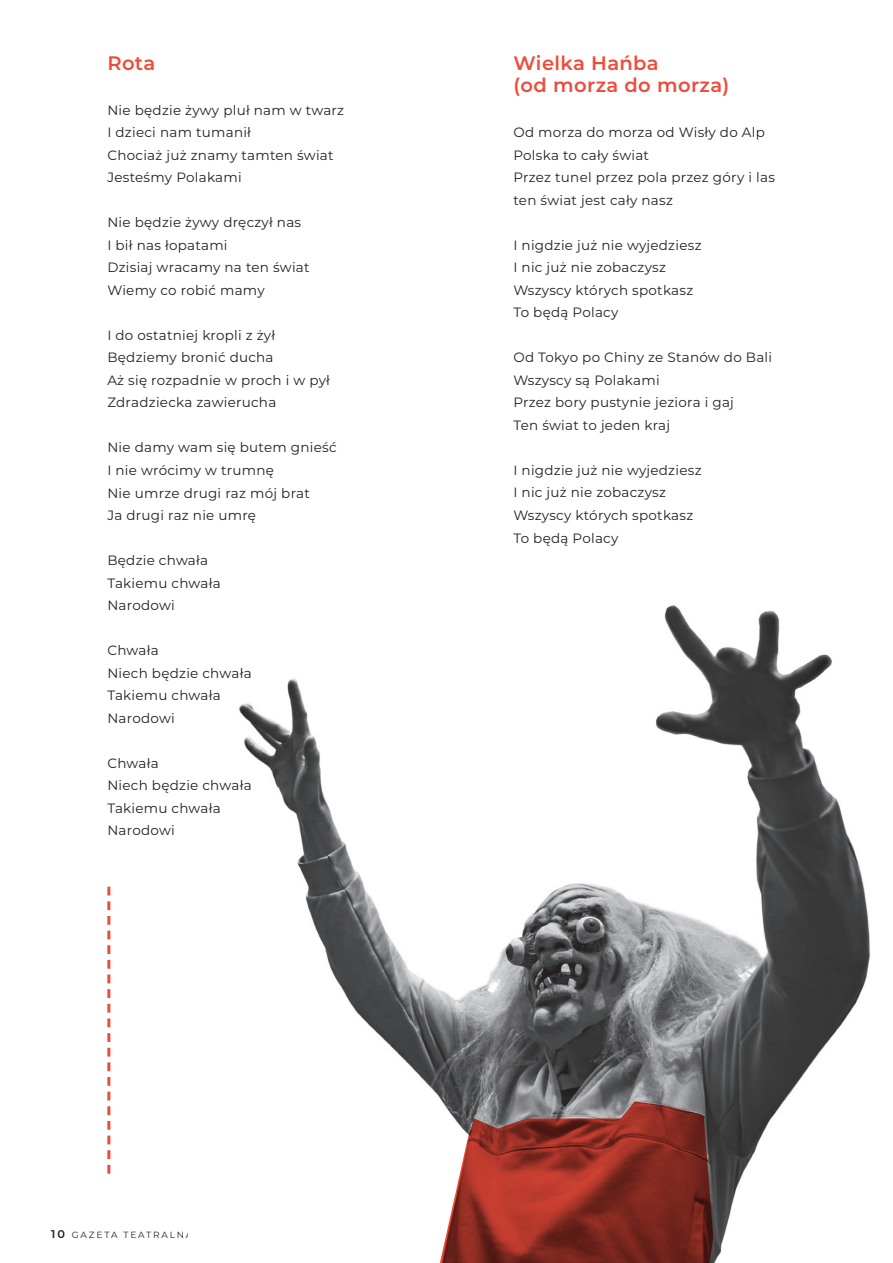
<style>
.page{position:relative;width:893px;height:1263px;background:#fff}
.page>*{position:absolute;margin:0;border:0;box-sizing:border-box;transform-origin:0 0}
.t1{font:600 19.5px/22.5px "Montserrat";letter-spacing:.02em;color:#ef4b3a}
.t2{font:13.5px/22.5px "Montserrat";letter-spacing:.02em;color:#231f20}
.t3{font:9px "Montserrat";letter-spacing:.2em;color:#231f20}
.s1{font-weight:600;font-size:11.25px}
.s2{font-weight:600;color:#ef4b3a}
</style>
<div class="page">
<img style="left:239px;top:605px;width:632px;height:658px">
<svg style="left:438px;top:1101px;width:275px;height:162px;background:#94443c"></svg>
<svg style="left:107px;top:887px;width:3px;height:287px"></svg>
<h1 class="t1" style="left:107px;top:51px;width:50px">Rota</h1>
<p class="t2" style="left:107px;top:98px;width:238px">Nie będzie żywy pluł nam w twarz<br>I dzieci nam tumanił<br>Chociaż już znamy tamten świat<br>Jesteśmy Polakami</p>
<p class="t2" style="left:107px;top:211px;width:204px">Nie będzie żywy dręczył nas<br>I bił nas łopatami<br>Dzisiaj wracamy na ten świat<br>Wiemy co robić mamy</p>
<p class="t2" style="left:107px;top:323px;width:224px">I do ostatniej kropli z żył<br>Będziemy bronić ducha<br>Aż się rozpadnie w proch i w pył<br>Zdradziecka zawierucha</p>
<p class="t2" style="left:107px;top:436px;width:231px">Nie damy wam się butem gnieść<br>I nie wrócimy w trumnę<br>Nie umrze drugi raz mój brat<br>Ja drugi raz nie umrę</p>
<p class="t2" style="left:107px;top:548px;width:115px">Będzie chwała<br>Takiemu chwała<br>Narodowi</p>
<p class="t2" style="left:107px;top:638px;width:146px">Chwała<br>Niech będzie chwała<br>Takiemu chwała<br>Narodowi</p>
<p class="t2" style="left:107px;top:751px;width:146px">Chwała<br>Niech będzie chwała<br>Takiemu chwała<br>Narodowi</p>
<p class="t3" style="left:51px;top:1228px;width:201px"><span class="s1">10</span> GAZETA TEATRALNA 91 <span class="s2">| 2022</span></p>
<h1 class="t1" style="left:513px;top:51px;width:217px">Wielka Hańba<br>(od morza do morza)</h1>
<p class="t2" style="left:513px;top:121px;width:263px">Od morza do morza od Wisły do Alp<br>Polska to cały świat<br>Przez tunel przez pola przez góry i las ten świat jest cały nasz</p>
<p class="t2" style="left:513px;top:233px;width:190px">I nigdzie już nie wyjedziesz<br>I nic już nie zobaczysz<br>Wszyscy których spotkasz<br>To będą Polacy</p>
<p class="t2" style="left:513px;top:346px;width:260px">Od Tokyo po Chiny ze Stanów do Bali<br>Wszyscy są Polakami<br>Przez bory pustynie jeziora i gaj<br>Ten świat to jeden kraj</p>
<p class="t2" style="left:513px;top:458px;width:190px">I nigdzie już nie wyjedziesz<br>I nic już nie zobaczysz<br>Wszyscy których spotkasz<br>To będą Polacy</p>
</div>
